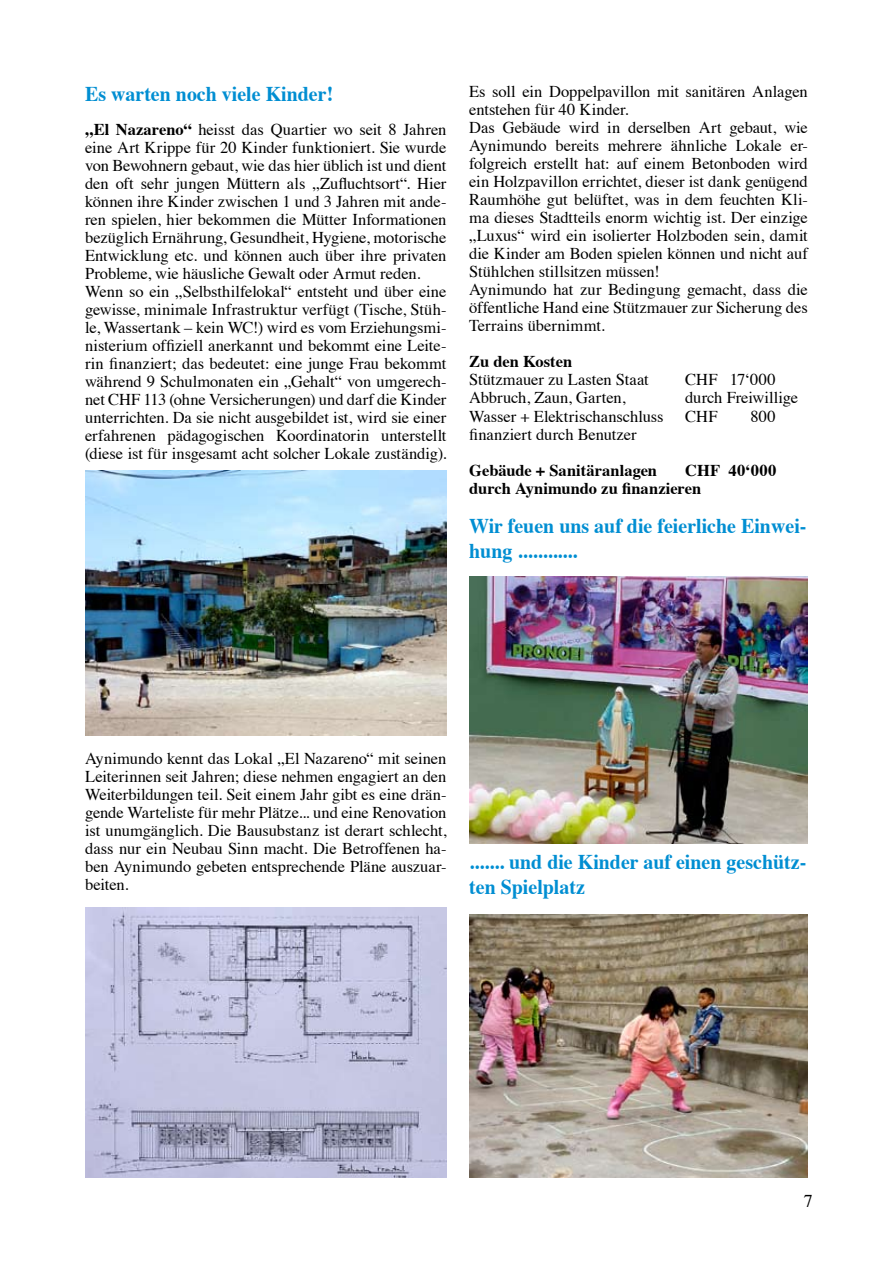
<style>
.page{position:relative;width:893px;height:1263px;background:#fff}
.page>*{position:absolute;margin:0;border:0;box-sizing:border-box;transform-origin:0 0}
.t1{font:700 21px/25.2px "Times";color:#008ed2;scale:.95 1}
.t2{font:18px "Times";color:#000}
.t3{font:16.5px/18px "Times";letter-spacing:-.005em;color:#000}
.t4{font:700 16.5px/18px "Times";letter-spacing:-.005em;color:#000}
.s1{font-weight:700}
</style>
<div class="page">
<img style="left:85px;top:908px;width:361px;height:270px">
<img style="left:85px;top:471px;width:361px;height:264px">
<img style="left:469px;top:915px;width:339px;height:263px">
<img style="left:469px;top:576px;width:339px;height:268px">
<p class="t1" style="left:85px;top:79px;width:263px">Es warten noch viele Kinder!</p>
<p class="t3" style="left:85px;top:119px;width:363px"><span class="s1">„El Nazareno“</span> heisst das Quartier wo seit 8 Jahren eine Art Krippe für 20 Kinder funktioniert. Sie wurde von Bewohnern gebaut, wie das hier üblich ist und dient den oft sehr jungen Müttern als „Zufluchtsort“. Hier können ihre Kinder zwischen 1 und 3 Jahren mit ande&shy;ren spielen, hier bekommen die Mütter Informationen bezüglich Ernährung, Gesundheit, Hygiene, motorische Entwicklung etc. und können auch über ihre privaten Probleme, wie häusliche Gewalt oder Armut reden.<br>Wenn so ein „Selbsthilfelokal“ entsteht und über eine gewisse, minimale Infrastruktur verfügt (Tische, Stüh&shy;le, Wassertank – kein WC!) wird es vom Erziehungsmi&shy;nisterium offiziell anerkannt und bekommt eine Leite&shy;rin finanziert; das bedeutet: eine junge Frau bekommt während 9 Schulmonaten ein „Gehalt“ von umgerech&shy;net CHF 113 (ohne Versicherungen) und darf die Kinder unterrichten. Da sie nicht ausgebildet ist, wird sie einer erfahrenen pädagogischen Koordinatorin unterstellt (diese ist für insgesamt acht solcher Lokale zuständig).</p>
<p class="t3" style="left:469px;top:81px;width:340px">Es soll ein Doppelpavillon mit sanitären Anlagen entstehen für 40 Kinder.<br>Das Gebäude wird in derselben Art gebaut, wie Aynimundo bereits mehrere ähnliche Lokale er&shy;folgreich erstellt hat: auf einem Betonboden wird ein Holzpavillon errichtet, dieser ist dank genügend Raumhöhe gut belüftet, was in dem feuchten Kli&shy;ma dieses Stadtteils enorm wichtig ist. Der einzige „Luxus“ wird ein isolierter Holzboden sein, damit die Kinder am Boden spielen können und nicht auf Stühlchen stillsitzen müssen!<br>Aynimundo hat zur Bedingung gemacht, dass die öffentliche Hand eine Stützmauer zur Sicherung des Terrains übernimmt.</p>
<p class="t4" style="left:469px;top:351px;width:105px">Zu den Kosten</p>
<p class="t3" style="left:469px;top:369px;width:181px">Stützmauer zu Lasten Staat</p>
<p class="t3" style="left:685px;top:369px;width:92px">CHF 17‘000</p>
<p class="t3" style="left:469px;top:387px;width:158px">Abbruch, Zaun, Garten,</p>
<p class="t3" style="left:685px;top:387px;width:115px">durch Freiwillige</p>
<p class="t3" style="left:469px;top:405px;width:196px">Wasser + Elektrischanschluss</p>
<p class="t3" style="left:685px;top:405px;width:34px">CHF</p>
<p class="t3" style="left:751px;top:405px;width:27px">800</p>
<p class="t3" style="left:469px;top:423px;width:169px">finanziert durch Benutzer</p>
<p class="t4" style="left:469px;top:459px;width:189px">Gebäude + Sanitäranlagen</p>
<p class="t4" style="left:469px;top:459px;width:309px;text-indent:216px">CHF 40‘000 durch Aynimundo zu finanzieren</p>
<p class="t1" style="left:469px;top:511px;width:357px">Wir feuen uns auf die feierliche Einwei&shy;hung ............</p>
<p class="t3" style="left:85px;top:748px;width:363px;text-align:justify">Aynimundo kennt das Lokal „El Nazareno“ mit seinen Leiterinnen seit Jahren; diese nehmen engagiert an den Weiterbildungen teil. Seit einem Jahr gibt es eine drän&shy;gende Warteliste für mehr Plätze... und eine Renovation ist unumgänglich. Die Bausubstanz ist derart schlecht, dass nur ein Neubau Sinn macht. Die Betroffenen ha&shy;ben Aynimundo gebeten entsprechende Pläne auszuar&shy;beiten.</p>
<p class="t1" style="left:469px;top:847px;width:356px">....... und die Kinder auf einen geschütz&shy;ten Spielplatz</p>
<p class="t2" style="left:804px;top:1184px;width:10px">7</p>
</div>
